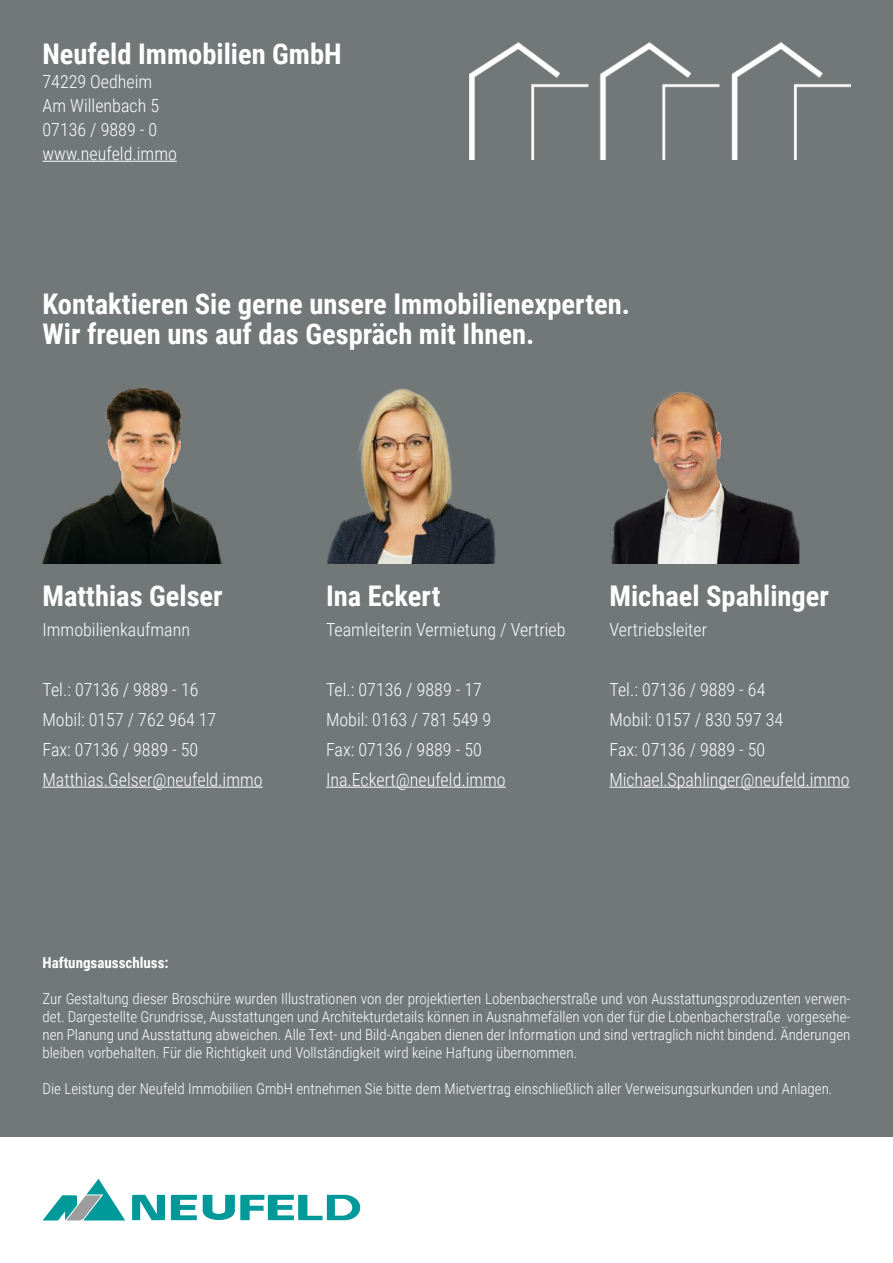
<style>
.page{position:relative;width:893px;height:1263px;background:#fff}
.page>*{position:absolute;margin:0;border:0;box-sizing:border-box;transform-origin:0 0}
.t1{font:700 28.5px/30px "Roboto Condensed";color:#fff}
.t2{font:300 18px/30px "Roboto Condensed";color:#fff}
.t3{font:300 15px/18px "Roboto Condensed";color:#fff;text-align:justify}
.t4{font:700 15px "Roboto Condensed";color:#fff}
</style>
<div class="page">
<div style="left:0;top:0;width:893px;height:1136px;background:#727777"></div>
<svg style="left:43px;top:1179px;width:82px;height:41px"></svg>
<svg style="left:132px;top:1195px;width:33px;height:25px"></svg>
<svg style="left:171px;top:1195px;width:26px;height:25px"></svg>
<svg style="left:203px;top:1195px;width:158px;height:26px"></svg>
<hr style="left:43px;top:161px;width:134px;height:1px;background:#fff">
<img style="left:470px;top:43px;width:380px;height:117px">
<hr style="left:43px;top:787px;width:220px;height:1px;background:#fff">
<img style="left:43px;top:387px;width:180px;height:176px">
<hr style="left:326px;top:787px;width:180px;height:1px;background:#fff">
<img style="left:327px;top:388px;width:169px;height:175px">
<hr style="left:609px;top:787px;width:241px;height:1px;background:#fff">
<img style="left:611px;top:391px;width:189px;height:172px">
<h1 class="t1" style="left:43px;top:38px;width:301px">Neufeld Immobilien GmbH</h1>
<p class="t2" style="left:43px;top:69px;width:136px;line-height:24px">74229 Oedheim<br>Am Willenbach 5<br>07136 / 9889 - 0 www.neufeld.immo</p>
<h1 class="t1" style="left:43px;top:288px;width:589px">Kontaktieren Sie gerne unsere Immobilienexperten.<br>Wir freuen uns auf das Gespräch mit Ihnen.</h1>
<h1 class="t1" style="left:43px;top:580px;width:182px">Matthias Gelser</h1>
<p class="t2" style="left:43px;top:614px;width:149px">Immobilienkaufmann</p>
<p class="t2" style="left:43px;top:674px;width:222px">Tel.: 07136 / 9889 - 16<br>Mobil: 0157 / 762 964 17<br>Fax: 07136 / 9889 - 50<br>Matthias.Gelser@neufeld.immo</p>
<h1 class="t1" style="left:326px;top:580px;width:116px">Ina Eckert</h1>
<p class="t2" style="left:326px;top:614px;width:241px">Teamleiterin Vermietung / Vertrieb</p>
<p class="t2" style="left:326px;top:674px;width:181px">Tel.: 07136 / 9889 - 17<br>Mobil: 0163 / 781 549 9<br>Fax: 07136 / 9889 - 50<br>Ina.Eckert@neufeld.immo</p>
<h1 class="t1" style="left:609px;top:580px;width:221px">Michael Spahlinger</h1>
<p class="t2" style="left:609px;top:614px;width:99px">Vertriebsleiter</p>
<p class="t2" style="left:609px;top:674px;width:242px">Tel.: 07136 / 9889 - 64<br>Mobil: 0157 / 830 597 34<br>Fax: 07136 / 9889 - 50<br>Michael.Spahlinger@neufeld.immo</p>
<p class="t4" style="left:43px;top:952px;width:128px">Haftungsausschluss:</p>
<p class="t3" style="left:43px;top:989px;width:809px">Zur Gestaltung dieser Broschüre wurden Illustrationen von der projektierten Lobenbacherstraße und von Ausstattungsproduzenten verwen&shy;det. Dargestellte Grundrisse, Ausstattungen und Architekturdetails können in Ausnahmefällen von der für die Lobenbacherstraße vorgesehe&shy;nen Planung und Ausstattung abweichen. Alle Text- und Bild-Angaben dienen der Information und sind vertraglich nicht bindend. Änderungen bleiben vorbehalten. Für die Richtigkeit und Vollständigkeit wird keine Haftung übernommen.</p>
<p class="t3" style="left:43px;top:1079px;width:791px">Die Leistung der Neufeld Immobilien GmbH entnehmen Sie bitte dem Mietvertrag einschließlich aller Verweisungsurkunden und Anlagen.</p>
</div>
